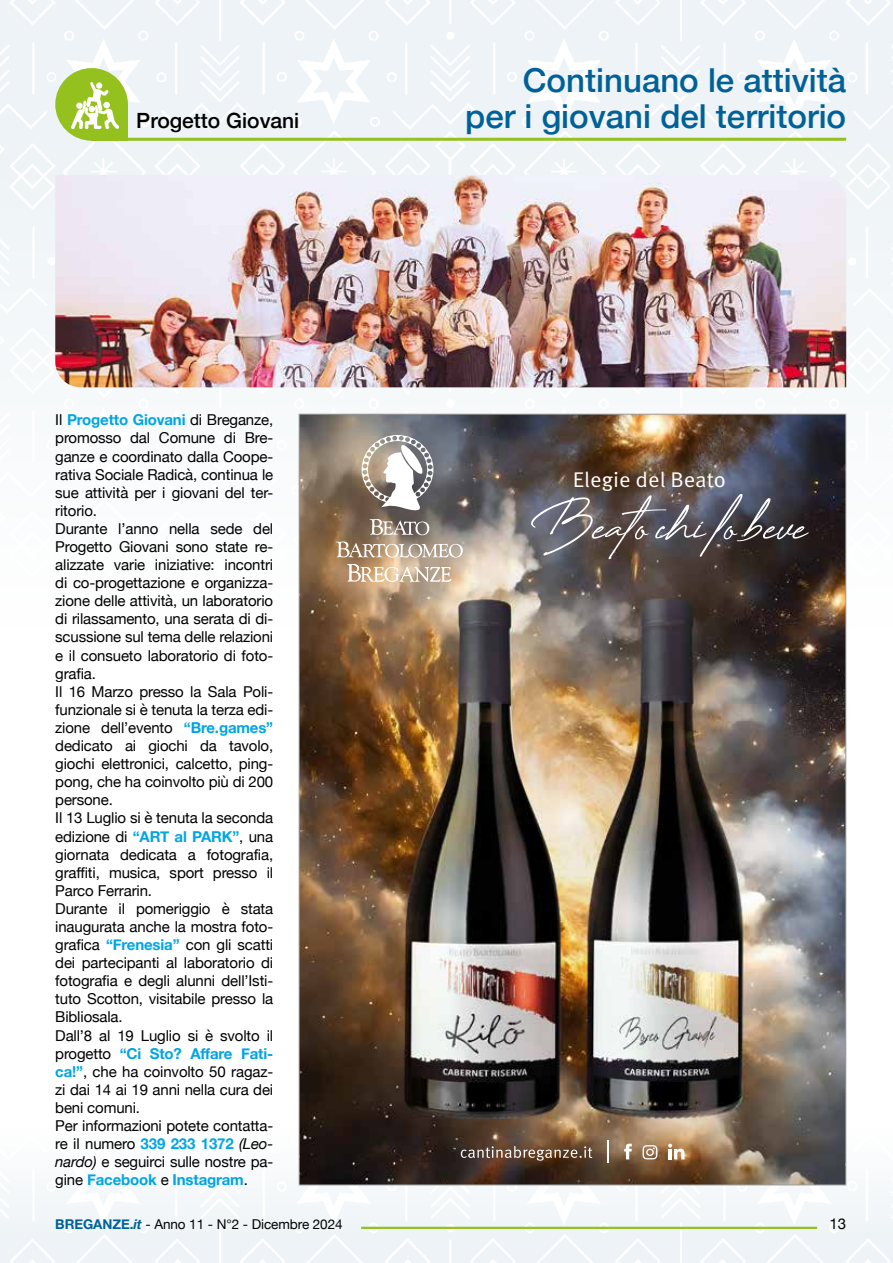
<style>
.page{position:relative;width:893px;height:1263px;background:#fff}
.page>*{position:absolute;margin:0;border:0;box-sizing:border-box;transform-origin:0 0}
.t1{font:68.4px "Creattion Demo";color:#fff;scale:1.04 1}
.t2{font:500 33px/36px "Helvetica Neue";color:#006198;text-align:right}
.t3{font:21.3px "Meta Pro Norm";color:#fff;scale:1.04 1}
.t4{font:500 21px "Helvetica Neue";color:#000}
.t5{font:15px/18.1px "Helvetica Neue";letter-spacing:-.01em;color:#000}
.t6{font:13.5px "Helvetica Neue";letter-spacing:-.005em;color:#000}
.s1{font-weight:700;color:#00a5e3}
.s2{font-style:italic}
.s3{font-weight:700;color:#006198}
.s4{font-weight:700;font-style:italic;color:#006198}
</style>
<div class="page">
<hr style="left:361px;top:1227px;width:456px;height:2px;background:#95c11f">
<hr style="left:92px;top:138px;width:754px;height:3px;background:#95c11f">
<img style="left:301px;top:416px;width:543px;height:767px">
<svg style="left:461px;top:1146px;width:131px;height:15px;background:#786151"></svg>
<svg style="left:608px;top:1140px;width:1px;height:22px"></svg>
<svg style="left:624px;top:1144px;width:8px;height:15px"></svg>
<svg style="left:643px;top:1145px;width:14px;height:14px"></svg>
<svg style="left:668px;top:1144px;width:16px;height:15px"></svg>
<svg style="left:336px;top:541px;width:127px;height:17px;background:#bead9a"></svg>
<svg style="left:362px;top:435px;width:71px;height:100px"></svg>
<svg style="left:347px;top:564px;width:104px;height:18px"></svg>
<img style="left:55px;top:175px;width:791px;height:212px">
<div style="left:55px;top:68px;width:73px;height:73px;background:#95c11f;border-radius:50%"></div>
<div style="left:92px;top:104px;width:36px;height:37px;background:#95c11f"></div>
<img style="left:71px;top:82px;width:47px;height:46px">
<h3 class="t4" style="left:136px;top:103px;width:165px">Progetto Giovani</h3>
<p class="t5" style="left:55px;top:412px;width:219px">Il <span class="s1">Progetto Giovani</span> di Breganze, promosso dal Comune di Bre&shy;ganze e coordinato dalla Coope&shy;rativa Sociale Radicà, continua le sue attività per i giovani del ter&shy;ritorio.<br>Durante l’anno nella sede del<br>Progetto Giovani sono state re&shy;alizzate varie iniziative: incontri di co-progettazione e organizza&shy;zione delle attività, un laboratorio di rilassamento, una serata di di&shy;scussione sul tema delle relazioni e il consueto laboratorio di foto&shy;grafia.<br>Il 16 Marzo presso la Sala Poli&shy;funzionale si è tenuta la terza edi&shy;zione dell’evento <span class="s1">“Bre.games” </span>dedicato ai giochi da tavolo, giochi elettronici, calcetto, ping&shy;pong, che ha coinvolto più di 200 persone.<br>Il 13 Luglio si è tenuta la seconda edizione di <span class="s1">“ART al PARK”</span>, una giornata dedicata a fotografia, graffiti, musica, sport presso il<br>Parco Ferrarin.<br>Durante il pomeriggio è stata inaugurata anche la mostra foto&shy;grafica <span class="s1">“Frenesia”</span> con gli scatti dei partecipanti al laboratorio di fotografia e degli alunni dell’Isti&shy;tuto Scotton, visitabile presso la<br>Bibliosala.<br>Dall’8 al 19 Luglio si è svolto il progetto <span class="s1">“Ci Sto? Affare Fati&shy;ca!”</span>, che ha coinvolto 50 ragaz&shy;zi dai 14 ai 19 anni nella cura dei beni comuni.<br>Per informazioni potete contatta&shy;re il numero <span class="s1">339 233 1372</span> <span class="s2">(Leo&shy;nardo)</span> e seguirci sulle nostre pa&shy;gine <span class="s1">Facebook</span> e <span class="s1">Instagram</span>.</p>
<h2 class="t2" style="left:465px;top:60px;width:382px">Continuano le attività per i giovani del territorio</h2>
<h3 class="t3" style="left:573px;top:463px;width:149px">Elegie del Beato</h3>
<h1 class="t1" style="left:531px;top:493px;width:267px">Beato chi lo beve</h1>
<p class="t6" style="left:55px;top:1214px;width:289px"><span class="s3">BREGANZE.</span><span class="s4">it</span> - Anno 11 - N°2 - Dicembre 2024</p>
<p class="t5" style="left:829px;top:1215px;width:18px">13</p>
</div>
